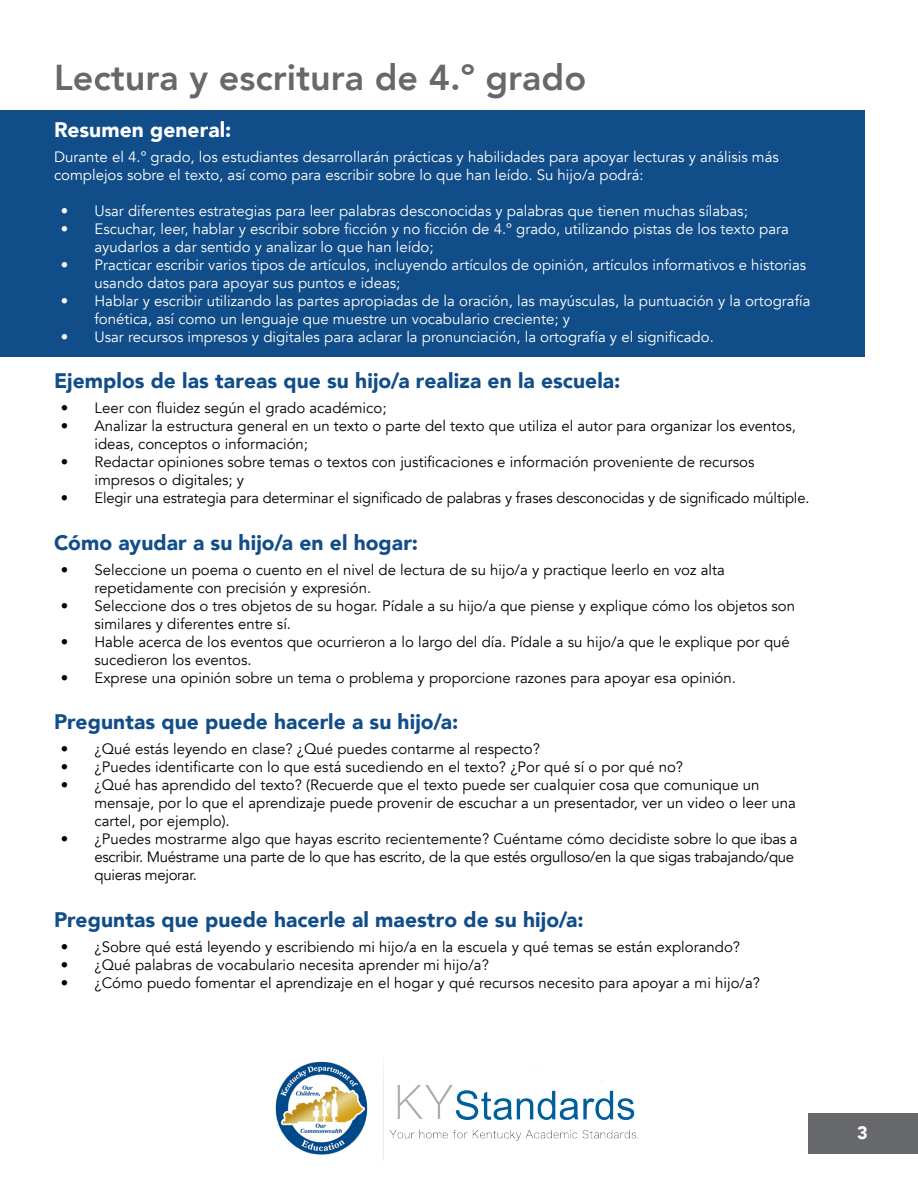
<style>
.page{position:relative;width:918px;height:1188px;background:#fff}
.page>*{position:absolute;margin:0;border:0;box-sizing:border-box;transform-origin:0 0}
.t1{font:800 36px "Avenir";color:#67686b}
.t2{font:900 21px "Avenir";letter-spacing:.005em;color:#114d89}
.t3{font:900 21px "Avenir";letter-spacing:.005em;color:#fff}
.t4{font:900 18px "Avenir";color:#fff}
.t5{font:15px/18px "Avenir";color:#000}
.t6{font:15px/18px "Avenir";color:#fff}
.t7{font:15px/18px "Avenir";letter-spacing:-.02em;color:#000}
</style>
<div class="page">
<div style="left:809px;top:1114px;width:109px;height:40px;background:#67686b"></div>
<div style="left:0;top:110px;width:864px;height:246px;background:#114d89"></div>
<img style="left:275px;top:1061px;width:364px;height:99px">
<h1 class="t1" style="left:54px;top:56px;width:534px">Lectura y escritura de 4.º grado</h1>
<p class="t3" style="left:54px;top:111px;width:179px">Resumen general:</p>
<p class="t6" style="left:54px;top:148px;width:726px">Durante el 4.º grado, los estudiantes desarrollarán prácticas y habilidades para apoyar lecturas y análisis más complejos sobre el texto, así como para escribir sobre lo que han leído. Su hijo/a podrá:</p>
<p class="t6" style="left:61px;top:202px;width:689px">• Usar diferentes estrategias para leer palabras desconocidas y palabras que tienen muchas sílabas;</p>
<p class="t6" style="left:94px;top:220px;width:696px;text-indent:-34px">• Escuchar, leer, hablar y escribir sobre ficción y no ficción de 4.º grado, utilizando pistas de los texto para ayudarlos a dar sentido y analizar lo que han leído;</p>
<p class="t6" style="left:94px;top:256px;width:713px;text-indent:-34px">• Practicar escribir varios tipos de artículos, incluyendo artículos de opinión, artículos informativos e historias usando datos para apoyar sus puntos e ideas;</p>
<p class="t6" style="left:94px;top:292px;width:718px;text-indent:-34px">• Hablar y escribir utilizando las partes apropiadas de la oración, las mayúsculas, la puntuación y la ortografía fonética, así como un lenguaje que muestre un vocabulario creciente; y</p>
<p class="t6" style="left:61px;top:328px;width:655px">• Usar recursos impresos y digitales para aclarar la pronunciación, la ortografía y el significado.</p>
<h3 class="t2" style="left:54px;top:363px;width:568px">Ejemplos de las tareas que su hijo/a realiza en la escuela:</h3>
<p class="t5" style="left:61px;top:399px;width:327px">• Leer con fluidez según el grado académico;</p>
<p class="t5" style="left:94px;top:417px;width:703px;text-indent:-34px">• Analizar la estructura general en un texto o parte del texto que utiliza el autor para organizar los eventos, ideas, conceptos o información;</p>
<p class="t5" style="left:94px;top:453px;width:662px;text-indent:-34px">• Redactar opiniones sobre temas o textos con justificaciones e información proveniente de recursos impresos o digitales; y</p>
<p class="t5" style="left:61px;top:489px;width:750px">• Elegir una estrategia para determinar el significado de palabras y frases desconocidas y de significado múltiple.</p>
<h3 class="t2" style="left:54px;top:525px;width:366px">Cómo ayudar a su hijo/a en el hogar:</h3>
<p class="t5" style="left:94px;top:561px;width:632px;text-indent:-34px">• Seleccione un poema o cuento en el nivel de lectura de su hijo/a y practique leerlo en voz alta repetidamente con precisión y expresión.</p>
<p class="t5" style="left:94px;top:597px;width:702px;text-indent:-34px">• Seleccione dos o tres objetos de su hogar. Pídale a su hijo/a que piense y explique cómo los objetos son similares y diferentes entre sí.</p>
<p class="t5" style="left:94px;top:633px;width:697px;text-indent:-34px">• Hable acerca de los eventos que ocurrieron a lo largo del día. Pídale a su hijo/a que le explique por qué sucedieron los eventos.</p>
<p class="t5" style="left:61px;top:669px;width:677px">• Exprese una opinión sobre un tema o problema y proporcione razones para apoyar esa opinión.</p>
<h3 class="t2" style="left:54px;top:704px;width:406px">Preguntas que puede hacerle a su hijo/a:</h3>
<p class="t5" style="left:61px;top:740px;width:481px">• ¿Qué estás leyendo en clase? ¿Qué puedes contarme al respecto?</p>
<p class="t5" style="left:61px;top:758px;width:624px">• ¿Puedes identificarte con lo que está sucediendo en el texto? ¿Por qué sí o por qué no?</p>
<p class="t5" style="left:94px;top:776px;width:703px;text-indent:-34px">• ¿Qué has aprendido del texto? (Recuerde que el texto puede ser cualquier cosa que comunique un mensaje, por lo que el aprendizaje puede provenir de escuchar a un presentador, ver un video o leer una cartel, por ejemplo).</p>
<p class="t7" style="left:94px;top:830px;width:705px;text-indent:-34px">• ¿Puedes mostrarme algo que hayas escrito recientemente? Cuéntame cómo decidiste sobre lo que ibas a escribir. Muéstrame una parte de lo que has escrito, de la que estés orgulloso/en la que sigas trabajando/que quieras mejorar.</p>
<h3 class="t2" style="left:54px;top:902px;width:531px">Preguntas que puede hacerle al maestro de su hijo/a:</h3>
<p class="t5" style="left:61px;top:938px;width:681px">• ¿Sobre qué está leyendo y escribiendo mi hijo/a en la escuela y qué temas se están explorando?</p>
<p class="t5" style="left:61px;top:956px;width:430px">• ¿Qué palabras de vocabulario necesita aprender mi hijo/a?</p>
<p class="t5" style="left:61px;top:974px;width:701px">• ¿Cómo puedo fomentar el aprendizaje en el hogar y qué recursos necesito para apoyar a mi hijo/a?</p>
<p class="t4" style="left:857px;top:1117px;width:12px">3</p>
</div>
